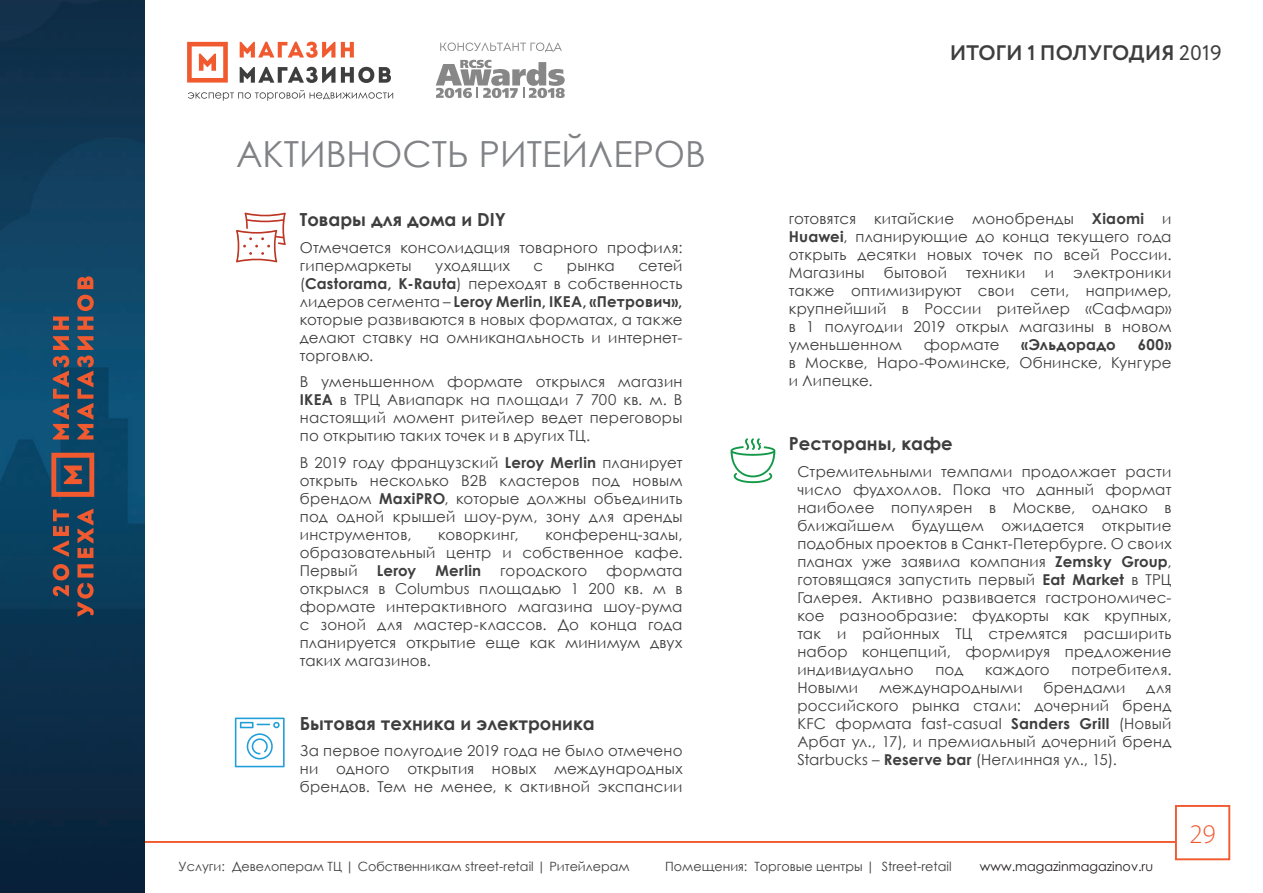
<style>
.page{position:relative;width:1263px;height:893px;background:#fff}
.page>*{position:absolute;margin:0;border:0;box-sizing:border-box;transform-origin:0 0}
.t1{font:36px "Century Gothic";color:#808285}
.t2{font:300 27px "Myriad Pro";color:#f1592f}
.t3{font:700 21px "Circe";color:#3e3e3f}
.t4{font:700 18px "Century Gothic";color:#3e3e3f}
.t5{font:15px/18px "Century Gothic";letter-spacing:.015em;color:#3e3e3f;text-align:justify}
.t6{font:700 15px "Century Gothic";letter-spacing:.015em;color:#3e3e3f}
.t7{font:15px "Century Gothic";letter-spacing:-.005em;color:#3e3e3f}
.t8{font:12.75px "Century Gothic";color:#3e3e3f}
.t9{font:12.75px "Century Gothic";color:#231f20}
.s1{font-weight:700}
.s2{font-weight:400}
</style>
<div class="page">
<svg style="left:187px;top:42px;width:206px;height:59px"></svg>
<hr style="left:145px;top:841px;width:1031px;height:2px;background:#f1592f">
<div style="left:1175px;top:805px;width:55px;height:55px;border:2px solid #f1592f"></div>
<svg style="left:440px;top:42px;width:122px;height:10px"></svg>
<svg style="left:436px;top:60px;width:129px;height:38px"></svg>
<img style="left:0;top:0;width:145px;height:893px">
<svg style="left:51px;top:453px;width:43px;height:44px;background:#7f504c"></svg>
<svg style="left:53px;top:336px;width:16px;height:103px;background:#775251"></svg>
<svg style="left:53px;top:317px;width:16px;height:13px"></svg>
<svg style="left:77px;top:336px;width:17px;height:103px;background:#704f4f"></svg>
<svg style="left:77px;top:317px;width:16px;height:13px"></svg>
<svg style="left:77px;top:295px;width:17px;height:16px"></svg>
<svg style="left:77px;top:276px;width:16px;height:13px"></svg>
<svg style="left:53px;top:564px;width:16px;height:32px"></svg>
<svg style="left:53px;top:509px;width:16px;height:48px"></svg>
<svg style="left:77px;top:583px;width:18px;height:34px"></svg>
<svg style="left:77px;top:564px;width:16px;height:13px"></svg>
<svg style="left:77px;top:509px;width:16px;height:49px"></svg>
<svg style="left:235px;top:718px;width:50px;height:49px"></svg>
<svg style="left:730px;top:438px;width:45px;height:45px"></svg>
<svg style="left:236px;top:213px;width:50px;height:49px"></svg>
<p class="t1" style="left:236px;top:129px;width:471px">АКТИВНОСТЬ РИТЕЙЛЕРОВ</p>
<p class="t4" style="left:300px;top:206px;width:208px">Товары для дома и DIY</p>
<p class="t5" style="left:300px;top:238px;width:384px">Отмечается консолидация товарного профиля: гипермаркеты</p>
<p class="t5" style="left:300px;top:256px;width:384px;text-indent:339px">сетей (<span class="s1">Castorama, K-Rauta</span>) переходят в собственность лидеров сегмента – <span class="s1">Leroy Merlin, IKEA, «Петрович», </span>которые развиваются в новых форматах, а также делают ставку на омниканальность и интернет&shy;торговлю.</p>
<p class="t5" style="left:300px;top:372px;width:384px">В уменьшенном формате открылся магазин <span class="s1">IKEA</span> в ТРЦ Авиапарк на площади 7 700 кв. м. В настоящий момент ритейлер ведет переговоры по открытию таких точек и в других ТЦ.</p>
<p class="t5" style="left:300px;top:453px;width:384px">В 2019 году французский <span class="s1">Leroy Merlin</span> планирует открыть несколько B2B кластеров под новым брендом <span class="s1">MaxiPRO</span>, которые должны объединить под одной крышей шоу-рум, зону для аренды инструментов,</p>
<p class="t5" style="left:435px;top:256px;width:76px">уходящих</p>
<p class="t5" style="left:534px;top:256px;width:11px">с</p>
<p class="t5" style="left:567px;top:256px;width:49px">рынка</p>
<p class="t5" style="left:300px;top:525px;width:384px;text-indent:246px">конференц-залы, образовательный центр и собственное кафе.<br>Первый</p>
<p class="t5" style="left:438px;top:525px;width:82px">коворкинг,</p>
<p class="t6" style="left:377px;top:559px;width:41px">Leroy</p>
<p class="t6" style="left:435px;top:559px;width:47px">Merlin</p>
<p class="t7" style="left:500px;top:560px;width:88px">городского</p>
<p class="t5" style="left:300px;top:561px;width:384px;text-indent:306px">формата открылся в Columbus площадью 1 200 кв. м в формате интерактивного магазина шоу-рума с зоной для мастер-классов. До конца года планируется открытие еще как минимум двух таких магазинов.</p>
<p class="t4" style="left:300px;top:710px;width:296px">Бытовая техника и электроника</p>
<p class="t5" style="left:300px;top:742px;width:384px">За первое полугодие 2019 года не было отмечено ни одного открытия новых международных брендов. Тем не менее, к активной экспансии</p>
<h3 class="t3" style="left:950px;top:39px;width:273px">ИТОГИ 1 ПОЛУГОДИЯ <span class="s2">2019</span></h3>
<p class="t5" style="left:789px;top:209px;width:384px">готовятся китайские монобренды <span class="s1">Xiaomi</span> и <span class="s1">Huawei</span>, планирующие до конца текущего года открыть десятки новых точек по всей России.<br>Магазины</p>
<p class="t5" style="left:884px;top:263px;width:64px">бытовой</p>
<p class="t5" style="left:966px;top:263px;width:61px">техники</p>
<p class="t5" style="left:1045px;top:263px;width:11px">и</p>
<p class="t5" style="left:789px;top:263px;width:384px;text-indent:284px">электроники также оптимизируют свои сети, например, крупнейший в России ритейлер «Сафмар» в 1 полугодии 2019 открыл магазины в новом уменьшенном</p>
<p class="t5" style="left:789px;top:335px;width:384px;text-indent:349px"><span class="s1">600» </span>в Москве, Наро-Фоминске, Обнинске, Кунгуре и Липецке.</p>
<p class="t5" style="left:924px;top:335px;width:77px">формате</p>
<p class="t6" style="left:1021px;top:333px;width:96px">«Эльдорадо</p>
<p class="t4" style="left:789px;top:430px;width:165px">Рестораны, кафе</p>
<p class="t5" style="left:797px;top:462px;width:376px">Стремительными темпами продолжает расти число фудхоллов. Пока что данный формат наиболее популярен в Москве, однако в ближайшем будущем ожидается открытие подобных проектов в Санкт-Петербурге. О своих планах уже заявила компания <span class="s1">Zemsky Group</span>, готовящаяся запустить первый <span class="s1">Eat Market</span> в ТРЦ Галерея. Активно развивается гастрономичес&shy;кое разнообразие: фудкорты как крупных, так и районных ТЦ стремятся расширить набор концепций, формируя предложение индивидуально</p>
<p class="t5" style="left:935px;top:660px;width:30px">под</p>
<p class="t5" style="left:985px;top:660px;width:66px">каждого</p>
<p class="t5" style="left:1071px;top:660px;width:102px">потребителя.</p>
<p class="t5" style="left:797px;top:678px;width:62px">Новыми</p>
<p class="t5" style="left:879px;top:678px;width:145px">международными</p>
<p class="t5" style="left:1043px;top:678px;width:83px">брендами</p>
<p class="t5" style="left:797px;top:678px;width:376px;text-indent:349px">для российского рынка стали: дочерний бренд KFC формата fast-casual <span class="s1">Sanders Grill</span> (Новый Арбат ул., 17), и премиальный дочерний бренд Starbucks – <span class="s1">Reserve bar</span> (Неглинная ул., 15).</p>
<h2 class="t2" style="left:1189px;top:817px;width:28px">29</h2>
<p class="t8" style="left:179px;top:857px;width:453px">Услуги: Девелоперам ТЦ | Собственникам street-retail | Ритейлерам</p>
<p class="t8" style="left:665px;top:857px;width:288px">Помещения: Торговые центры | Street-retail</p>
<p class="t9" style="left:980px;top:857px;width:175px">www.magazinmagazinov.ru</p>
</div>
